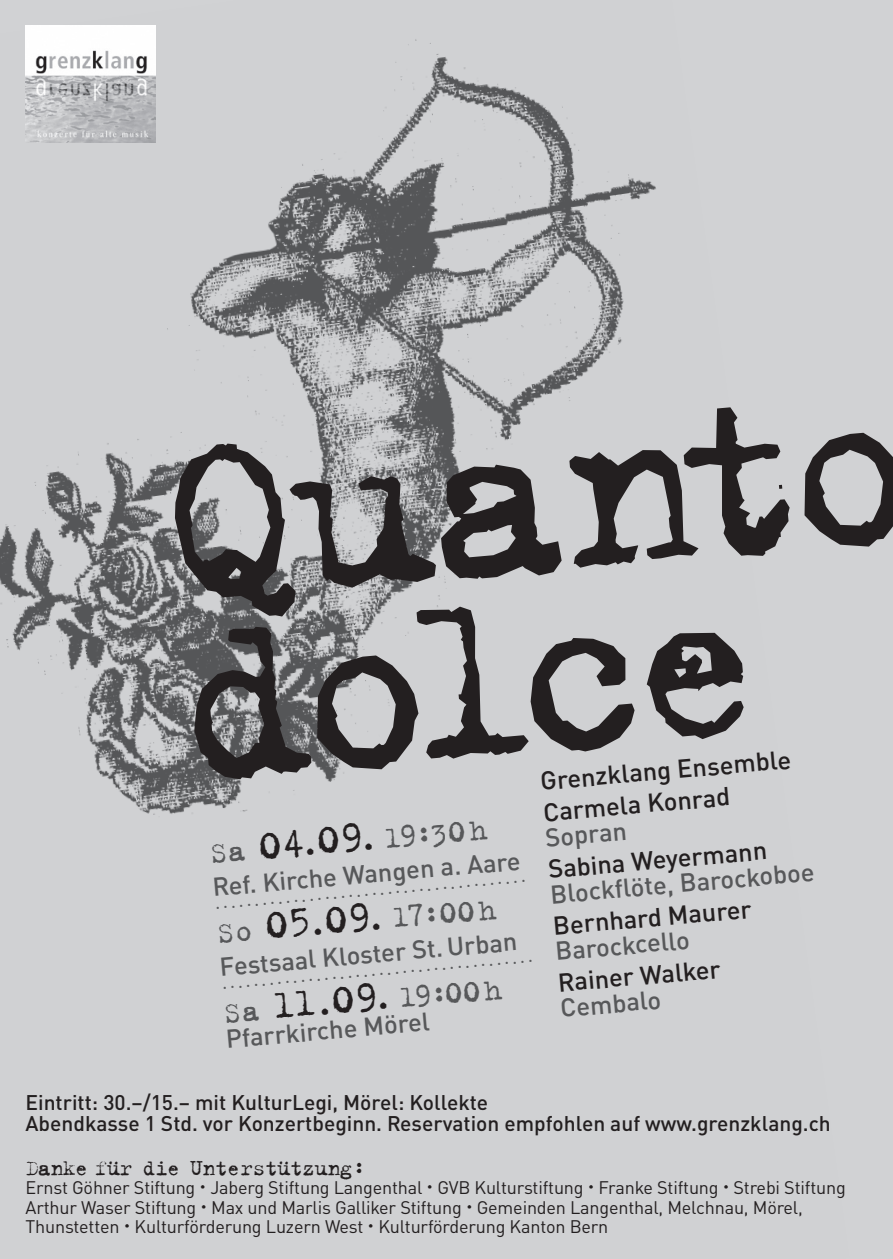
<style>
.page{position:relative;width:893px;height:1259px;background:#d1d2d4}
.page>*{position:absolute;margin:0;border:0;box-sizing:border-box;transform-origin:0 0}
.t1{font:256.8px "Trixie Text";color:#231f20}
.t2{font:32.7px "Trixie Text";color:#57585a}
.t3{font:500 25.5px "DINOT";color:#57585a}
.t4{font:500 25.5px/31.5px "DINOT";color:#231f20}
.t5{font:24px "Trixie Text";letter-spacing:-.03em;color:#231f20}
.t6{font:500 21px/21px "DINOT";color:#231f20}
.t7{font:18px/19.5px "DINOT";letter-spacing:-.01em;color:#231f20}
.t8{font:11.4px "Trixie Text";color:#57585a}
.s1{font-size:42.9px;color:#231f20}
.s2{color:#231f20}
</style>
<div class="page">
<img style="left:0;top:25px;width:656px;height:790px">
<img style="left:26px;top:26px;width:130px;height:117px">
<h1 class="t1" style="left:147px;top:374px;width:766px;rotate:-5deg">Quanto</h1>
<h1 class="t1" style="left:162px;top:553px;width:600px;rotate:-5deg">dolce</h1>
<h3 class="t4" style="left:539px;top:765px;width:253px;rotate:-5deg">Grenzklang Ensemble<br>Carmela Konrad</h3>
<h3 class="t3" style="left:544px;top:821px;width:83px;rotate:-5deg">Sopran</h3>
<h3 class="t4" style="left:547px;top:853px;width:221px;rotate:-5deg">Sabina Weyermann</h3>
<h2 class="t2" style="left:208px;top:834px;width:280px;rotate:-5deg">Sa <span class="s1">04</span><span class="s2">.</span><span class="s1">09</span><span class="s2">.</span> 19:30h</h2>
<h3 class="t3" style="left:211px;top:871px;width:310px;rotate:-5deg">Ref. Kirche Wangen a. Aare</h3>
<h3 class="t3" style="left:549px;top:878px;width:266px;rotate:-5deg">Blockflöte, Barockoboe</h3>
<h3 class="t4" style="left:552px;top:909px;width:201px;rotate:-5deg">Bernhard Maurer</h3>
<h3 class="t3" style="left:554px;top:935px;width:136px;rotate:-5deg">Barockcello</h3>
<h3 class="t4" style="left:557px;top:966px;width:165px;rotate:-5deg">Rainer Walker</h3>
<h3 class="t3" style="left:559px;top:991px;width:103px;rotate:-5deg">Cembalo</h3>
<p class="t8" style="left:214px;top:899px;width:315px;rotate:-5deg">........................................</p>
<h2 class="t2" style="left:215px;top:914px;width:282px;rotate:-5deg">So <span class="s1">05</span><span class="s2">.</span><span class="s1">09</span><span class="s2">.</span> 17:00h</h2>
<h3 class="t3" style="left:218px;top:950px;width:300px;rotate:-5deg">Festsaal Kloster St. Urban</h3>
<p class="t8" style="left:221px;top:979px;width:315px;rotate:-5deg">........................................</p>
<h2 class="t2" style="left:222px;top:993px;width:281px;rotate:-5deg">Sa <span class="s1">11</span><span class="s2">.</span><span class="s1">09</span><span class="s2">.</span> 19:00h</h2>
<h3 class="t3" style="left:225px;top:1022px;width:206px;rotate:-5deg">Pfarrkirche Mörel</h3>
<p class="t6" style="left:26px;top:1091px;width:807px">Eintritt: 30.–/15.– mit KulturLegi, Mörel: Kollekte<br>Abendkasse 1 Std. vor Konzertbeginn. Reservation empfohlen auf www.grenzklang.ch</p>
<h3 class="t5" style="left:26px;top:1153px;width:341px">Danke für die Unterstützung:</h3>
<p class="t7" style="left:26px;top:1178px;width:822px">Ernst Göhner Stiftung <sup>•</sup> Jaberg Stiftung Langenthal <sup>•</sup>GVB Kulturstiftung <sup>•</sup>Franke Stiftung <sup>•</sup>Strebi Stiftung<br>Arthur Waser Stiftung <sup>•</sup> Max und Marlis Galliker Stiftung <sup>•</sup>Gemeinden Langenthal, Melchnau, Mörel,<br>Thunstetten<sup>•</sup>Kulturförderung Luzern West <sup>•</sup>Kulturförderung Kanton Bern</p>
</div>
